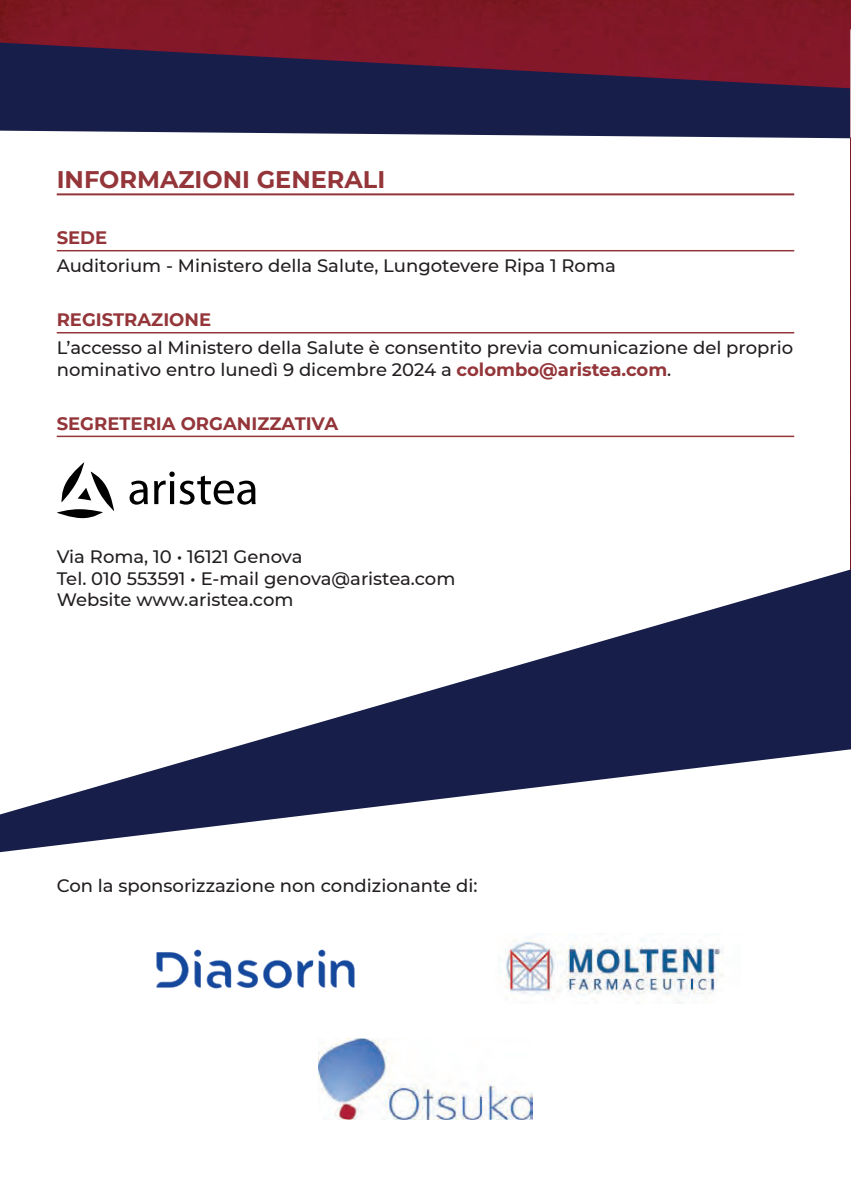
<style>
.page{position:relative;width:851px;height:1191px;background:#fff}
.page>*{position:absolute;margin:0;border:0;box-sizing:border-box;transform-origin:0 0}
.t1{font:700 24px "Montserrat";color:#943539}
.t2{font:500 18px/21.6px "Montserrat";color:#231f20}
.t3{font:700 18px "Montserrat";color:#943539}
.s1{font-weight:700;color:#943539}
</style>
<div class="page">
<div style="left:0;top:0;width:850px;height:43px;background:#801826"></div>
<svg style="left:0;top:43px;width:850px;height:95px;background:#392448"></svg>
<img style="left:850px;top:0;width:1px;height:919px">
<svg style="left:850px;top:29px;width:1px;height:108px"></svg>
<svg style="left:227px;top:569px;width:623px;height:180px"></svg>
<svg style="left:99px;top:749px;width:751px;height:37px;fill:#171e49"></svg>
<svg style="left:0;top:786px;width:681px;height:334px"></svg>
<img style="left:145px;top:944px;width:221px;height:55px">
<img style="left:495px;top:933px;width:228px;height:70px">
<img style="left:319px;top:1038px;width:213px;height:81px">
<hr style="left:57px;top:193px;width:737px;height:2px;background:#943539">
<svg style="left:57px;top:462px;width:57px;height:56px"></svg>
<svg style="left:129px;top:480px;width:19px;height:24px"></svg>
<svg style="left:154px;top:471px;width:101px;height:33px"></svg>
<hr style="left:57px;top:250px;width:737px;height:1px;background:#943539">
<hr style="left:57px;top:332px;width:737px;height:1px;background:#943539">
<hr style="left:57px;top:435px;width:737px;height:2px;background:#943539">
<h1 class="t1" style="left:57px;top:162px;width:330px">INFORMAZIONI GENERALI</h1>
<p class="t3" style="left:57px;top:225px;width:52px">SEDE</p>
<p class="t2" style="left:57px;top:254px;width:560px">Auditorium - Ministero della Salute, Lungotevere Ripa 1 Roma</p>
<p class="t3" style="left:57px;top:307px;width:156px">REGISTRAZIONE</p>
<p class="t2" style="left:57px;top:336px;width:737px">L’accesso al Ministero della Salute è consentito previa comunicazione del proprio nominativo entro lunedì 9 dicembre 2024 a <span class="s1">colombo@aristea.com</span>.</p>
<p class="t3" style="left:57px;top:410px;width:283px">SEGRETERIA ORGANIZZATIVA</p>
<p class="t2" style="left:57px;top:545px;width:400px">Via Roma, 10 • 16121 Genova<br>Tel. 010 553591 • E-mail genova@aristea.com<br>Website www.aristea.com</p>
<p class="t2" style="left:57px;top:874px;width:422px">Con la sponsorizzazione non condizionante di:</p>
</div>
